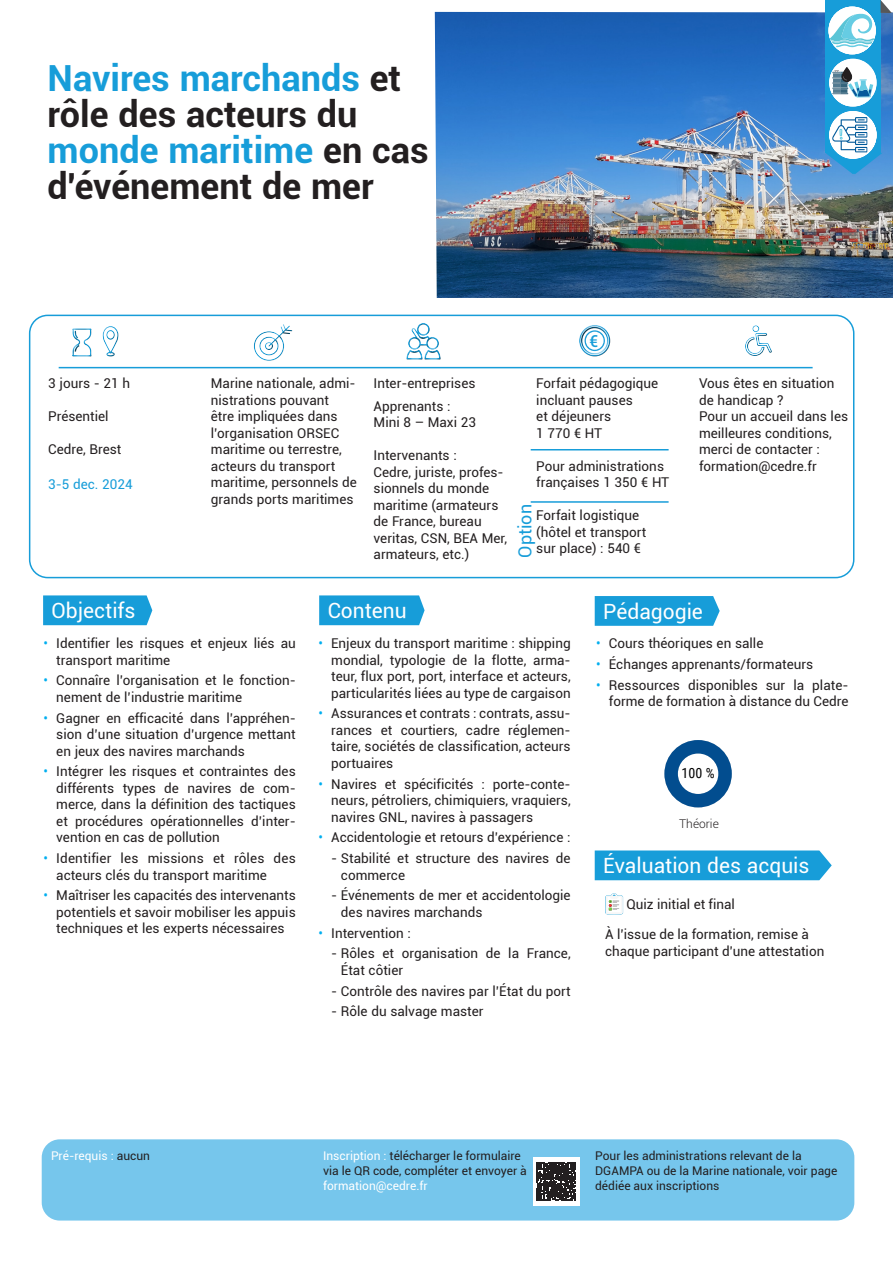
<style>
.page{position:relative;width:893px;height:1263px;background:#fff}
.page>*{position:absolute;margin:0;border:0;box-sizing:border-box;transform-origin:0 0}
.Titre_intitulé{font:700 36px "Roboto";color:#179dd9}
.Titre_intitulé-2{font:700 36px "Roboto";color:#231f20}
.Normal_e{font:21px "Roboto";color:#fff}
.t1{font:18px "Roboto";color:#179dd9}
.t2{font:500 16.5px "Roboto";color:#179dd9}
.t3{font:14.1px "Roboto Condensed";color:#000}
.Normal_e-2{font:13.5px/16.5px "Roboto";color:#231f20}
.puce_bleue{font:13.5px/16.5px "Roboto";color:#231f20}
.Normal_e-3{font:13.5px "Roboto";color:#179dd9}
.t4{font:12px/15px "Roboto";color:#231f20}
.t5{font:12px "Roboto";color:#fff}
.Normal_e-4{font:300 12px "Roboto";color:#231f20}
.s1{color:#231f20}
.s2{color:#00aeef}
.s3{color:#fff}
</style>
<div class="page">
<img style="left:435px;top:12px;width:458px;height:286px">
<svg style="left:664px;top:740px;width:68px;height:67px"></svg>
<div style="left:825px;top:0;width:56px;height:153px;background:#179dd9"></div>
<svg style="left:825px;top:59px;width:57px;height:115px"></svg>
<div style="left:828px;top:7px;width:48px;height:47px;background:#fff;border-radius:50%"></div>
<svg style="left:828px;top:0;width:64px;height:47px"></svg>
<div style="left:403px;top:322px;width:38px;height:39px;background:#fff;opacity:.75"></div>
<div style="left:403px;top:324px;width:38px;height:37px;background:#231f20;opacity:.75"></div>
<div style="left:743px;top:325px;width:30px;height:33px;background:#231f20;opacity:.75"></div>
<div style="left:252px;top:323px;width:41px;height:40px;background:#231f20;opacity:.75"></div>
<div style="left:100px;top:325px;width:20px;height:33px;background:#fff;opacity:.75"></div>
<div style="left:101px;top:328px;width:19px;height:30px;background:#231f20;opacity:.75"></div>
<div style="left:70px;top:328px;width:22px;height:31px;background:#231f20;opacity:.75"></div>
<div style="left:577px;top:324px;width:34px;height:31px;background:#fff;opacity:.75"></div>
<div style="left:578px;top:327px;width:33px;height:32px;background:#231f20;opacity:.75"></div>
<div style="left:29px;top:315px;width:825px;height:263px;border:2px solid #179dd9;border-radius:18px"></div>
<hr style="left:59px;top:367px;width:754px;height:1px;background:#179dd9">
<hr style="left:531px;top:449px;width:138px;height:1px;background:#179dd9">
<hr style="left:531px;top:501px;width:138px;height:2px;background:#179dd9">
<svg style="left:605px;top:893px;width:18px;height:22px"></svg>
<div style="left:42px;top:1139px;width:812px;height:81px;background:#76c6ec;border-radius:18px"></div>
<div style="left:533px;top:1157px;width:46px;height:49px;background:#fff"></div>
<svg style="left:537px;top:1162px;width:38px;height:39px"></svg>
<div style="left:43px;top:595px;width:109px;height:30px;background:#179dd9"></div>
<svg style="left:319px;top:595px;width:106px;height:30px;background:#21a1da"></svg>
<svg style="left:595px;top:596px;width:125px;height:30px;background:#1fa0da"></svg>
<div style="left:595px;top:850px;width:237px;height:30px;background:#179dd9"></div>
<p class="Titre_intitulé" style="left:48px;top:53px;width:355px">Navires marchands <span class="s1">et</span></p>
<p class="Titre_intitulé-2" style="left:48px;top:89px;width:311px">rôle des acteurs du</p>
<p class="Titre_intitulé" style="left:48px;top:125px;width:383px">monde maritime <span class="s1">en cas</span></p>
<p class="Titre_intitulé-2" style="left:48px;top:161px;width:328px">d'événement de mer</p>
<p class="Normal_e-2" style="left:48px;top:375px;width:83px">3 jours - 21 h</p>
<p class="Normal_e-2" style="left:48px;top:408px;width:62px">Présentiel</p>
<p class="Normal_e-2" style="left:48px;top:441px;width:75px">Cedre, Brest</p>
<p class="Normal_e-3" style="left:48px;top:474px;width:86px">3-5 dec. 2024</p>
<p class="t2" style="left:589px;top:329px;width:10px">€</p>
<p class="Normal_e-2" style="left:211px;top:375px;width:148px">Marine nationale, admi&shy;nistrations pouvant<br>être impliquées dans l’organisation ORSEC maritime ou terrestre, acteurs du transport maritime, personnels de grands ports maritimes</p>
<p class="Normal_e-2" style="left:374px;top:375px;width:103px">Inter-entreprises</p>
<p class="Normal_e-2" style="left:374px;top:397px;width:79px">Apprenants :</p>
<p class="Normal_e-2" style="left:374px;top:414px;width:104px">Mini 8 – Maxi 23</p>
<p class="Normal_e-2" style="left:374px;top:447px;width:85px">Intervenants :</p>
<p class="Normal_e-2" style="left:374px;top:463px;width:135px">Cedre, juriste, profes&shy;sionnels du monde maritime (armateurs de France, bureau veritas, CSN, BEA Mer, armateurs, etc.)</p>
<p class="Normal_e-2" style="left:536px;top:375px;width:123px">Forfait pédagogique incluant pauses<br>et déjeuners</p>
<p class="Normal_e-2" style="left:536px;top:424px;width:68px">1 770 € HT</p>
<p class="Normal_e-2" style="left:536px;top:457px;width:135px">Pour administrations françaises 1 350 € HT</p>
<p class="Normal_e-2" style="left:536px;top:507px;width:111px">Forfait logistique (hôtel et transport sur place) : 540 €</p>
<p class="t1" style="left:512px;top:558px;width:55px;rotate:-90deg">Option</p>
<p class="Normal_e-2" style="left:699px;top:375px;width:137px">Vous êtes en situation de handicap ?</p>
<p class="Normal_e-2" style="left:699px;top:408px;width:151px">Pour un accueil dans les meilleures conditions, merci de contacter : formation@cedre.fr</p>
<p class="Normal_e" style="left:52px;top:596px;width:85px">Objectifs</p>
<p class="Normal_e" style="left:328px;top:596px;width:81px">Contenu</p>
<p class="Normal_e" style="left:603px;top:597px;width:101px">Pédagogie</p>
<p class="Normal_e-2" style="left:56px;top:634px;width:241px;text-indent:-13px"><span class="s2">•</span> Identifier les risques et enjeux liés au transport maritime</p>
<p class="Normal_e-2" style="left:56px;top:672px;width:241px;text-indent:-13px"><span class="s2">•</span> Connaîre l’organisation et le fonction&shy;nement de l’industrie maritime</p>
<p class="Normal_e-2" style="left:56px;top:709px;width:241px;text-align:justify;text-indent:-13px"><span class="s2">•</span> Gagner en efficacité dans l’appréhen&shy;sion d’une situation d’urgence mettant en jeux des navires marchands</p>
<p class="Normal_e-2" style="left:56px;top:763px;width:241px;text-align:justify;text-indent:-13px"><span class="s2">•</span> Intégrer les risques et contraintes des différents types de navires de com&shy;merce, dans la définition des tactiques et procédures opérationnelles d’inter&shy;vention en cas de pollution</p>
<p class="Normal_e-2" style="left:56px;top:849px;width:241px;text-indent:-13px"><span class="s2">•</span> Identifier les missions et rôles des acteurs clés du transport maritime</p>
<p class="Normal_e-2" style="left:56px;top:887px;width:241px;text-align:justify;text-indent:-13px"><span class="s2">•</span> Maîtriser les capacités des intervenants potentiels et savoir mobiliser les appuis techniques et les experts nécessaires</p>
<p class="Normal_e-2" style="left:331px;top:634px;width:241px;text-align:justify;text-indent:-13px"><span class="s2">•</span> Enjeux du transport maritime : shipping mondial, typologie de la flotte, arma&shy;teur, flux port, port, interface et acteurs, particularités liées au type de cargaison</p>
<p class="Normal_e-2" style="left:331px;top:705px;width:241px;text-align:justify;text-indent:-13px"><span class="s2">•</span> Assurances et contrats : contrats, assu&shy;rances et courtiers, cadre réglemen&shy;taire, sociétés de classification, acteurs portuaires</p>
<p class="Normal_e-2" style="left:331px;top:775px;width:241px;text-align:justify;text-indent:-13px"><span class="s2">•</span> Navires et spécificités : porte-conte&shy;neurs, pétroliers, chimiquiers, vraquiers, navires GNL, navires à passagers</p>
<p class="Normal_e-2" style="left:318px;top:829px;width:254px"><span class="s2">•</span> Accidentologie et retours d’expérience :</p>
<p class="puce_bleue" style="left:341px;top:849px;width:231px;text-indent:-10px">- Stabilité et structure des navires de commerce</p>
<p class="puce_bleue" style="left:341px;top:887px;width:231px;text-indent:-10px">- Événements de mer et accidentologie des navires marchands</p>
<p class="Normal_e-2" style="left:318px;top:924px;width:94px"><span class="s2">•</span> Intervention :</p>
<p class="puce_bleue" style="left:341px;top:945px;width:231px;text-indent:-10px">- Rôles et organisation de la France,<br>État côtier</p>
<p class="puce_bleue" style="left:331px;top:982px;width:241px">- Contrôle des navires par l’État du port</p>
<p class="puce_bleue" style="left:331px;top:1003px;width:154px">- Rôle du salvage master</p>
<p class="Normal_e-2" style="left:596px;top:634px;width:169px"><span class="s2">•</span> Cours théoriques en salle</p>
<p class="Normal_e-2" style="left:596px;top:655px;width:218px"><span class="s2">•</span> Échanges apprenants/formateurs</p>
<p class="Normal_e-2" style="left:596px;top:676px;width:254px;text-align:right"><span class="s2">•</span> Ressources disponibles sur la plate&shy;forme de formation à distance du Cedre</p>
<p class="t3" style="left:682px;top:763px;width:34px">100 %</p>
<p class="Normal_e-4" style="left:679px;top:815px;width:41px">Théorie</p>
<p class="Normal_e" style="left:603px;top:851px;width:208px">Évaluation des acquis</p>
<p class="Normal_e-2" style="left:626px;top:896px;width:110px">Quiz initial et final</p>
<p class="Normal_e-2" style="left:605px;top:926px;width:221px">À l’issue de la formation, remise à chaque participant d'une attestation</p>
<p class="t5" style="left:51px;top:1148px;width:101px">Pré-requis : <span class="s1">aucun</span></p>
<p class="t4" style="left:323px;top:1148px;width:205px"><span class="s3">Inscription :</span> télécharger le formulaire via le QR code, compléter et envoyer à <span class="s3">formation@cedre.fr</span></p>
<p class="t4" style="left:595px;top:1148px;width:244px">Pour les administrations relevant de la<br>DGAMPA ou de la Marine nationale, voir page dédiée aux inscriptions</p>
</div>
